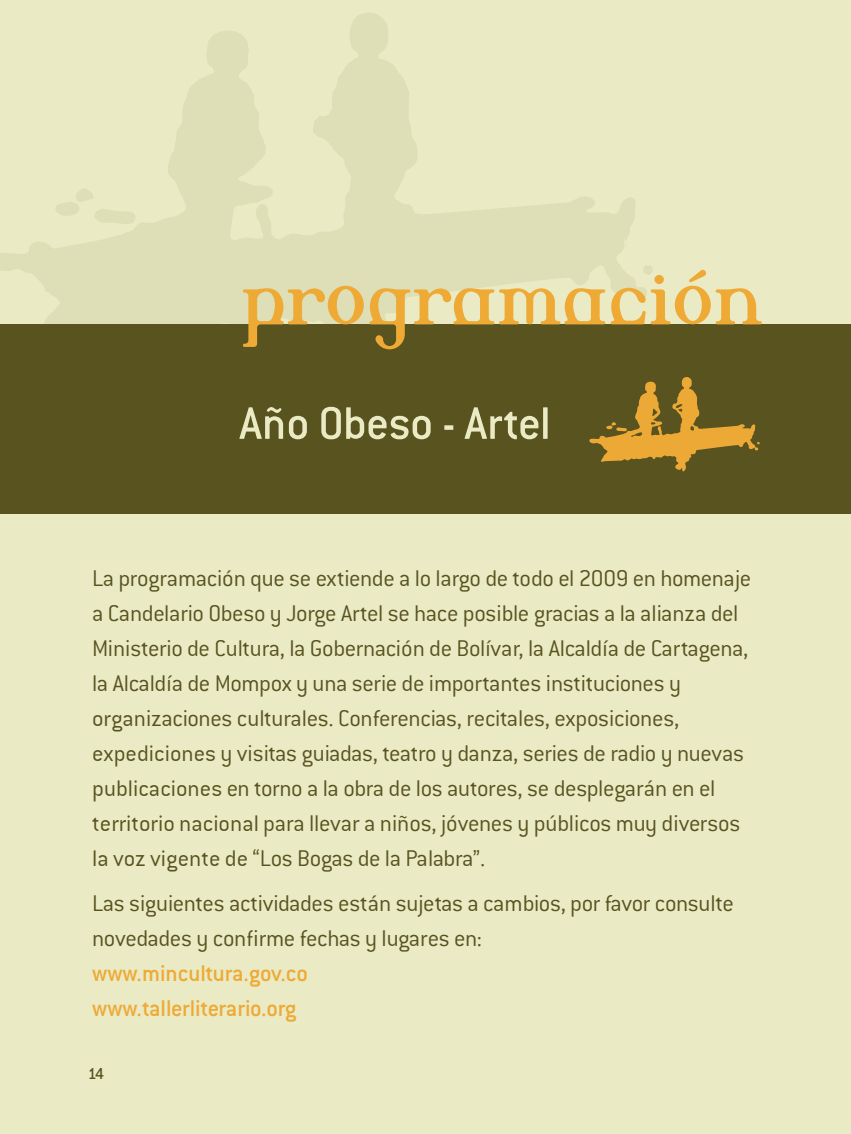
<style>
.page{position:relative;width:851px;height:1134px;background:#fff}
.page>*{position:absolute;margin:0;border:0;box-sizing:border-box;transform-origin:0 0}
.t1{font:500 50px "Conduit ITC";letter-spacing:-.005em;color:#eaeac5}
.t2{font:300 25px/35px "Conduit ITC";letter-spacing:-.015em;color:#58531f}
.t3{font:500 25px/35px "Conduit ITC";letter-spacing:-.005em;color:#eeaa34}
.t4{font:500 17.5px "Conduit ITC";color:#58531f}
.s1{font-family:"Conduit ITC Medium";font-weight:400}
.s2{font-family:"Conduit ITC Light";font-weight:400}
</style>
<div class="page">
<div style="left:0;top:0;width:850px;height:1134px;background:#eaeac5"></div>
<hr style="left:850px;top:0;width:1px;height:1134px;background:#58531f">
<div style="left:0;top:324px;width:850px;height:190px;background:#58531f"></div>
<svg style="left:589px;top:377px;width:170px;height:94px"></svg>
<svg style="left:0;top:13px;width:653px;height:368px"></svg>
<svg style="left:243px;top:270px;width:518px;height:79px"></svg>
<h1 class="t1" style="left:239px;top:395px;width:313px">Año Obeso <span class="s1">-</span> Artel</h1>
<p class="t2" style="left:92px;top:560px;width:660px">La programación que se extiende a lo largo de todo el 2009 en homenaje a Candelario Obeso y Jorge Artel se hace posible gracias a la alianza del Ministerio de Cultura, la Gobernación de Bolívar, la Alcaldía de Cartagena, la Alcaldía de Mompox y una serie de importantes instituciones y <span class="s2">orga</span>nizaciones culturales. Conferencias, recitales, exposiciones, <span class="s2">expediciones</span> y visitas guiadas, teatro y danza, series de radio y nuevas <span class="s2">publicaciones</span> en torno a la obra de los autores, se desplegarán en el <span class="s2">territorio nacional</span> para llevar a niños, jóvenes y públicos muy diversos <span class="s2">la voz vigente de</span> “Los Bogas de la Palabra”.</p>
<p class="t2" style="left:92px;top:886px;width:643px">Las siguientes actividades están sujetas a cambios, por favor consulte novedades y confirme fechas y lugares en:</p>
<p class="t3" style="left:92px;top:956px;width:217px">www.mincultura.gov.co www.tallerliterario.org</p>
<p class="t4" style="left:88px;top:1063px;width:18px">14</p>
<p class="t4" style="left:100px;top:1063px;width:18px">14</p>
</div>
